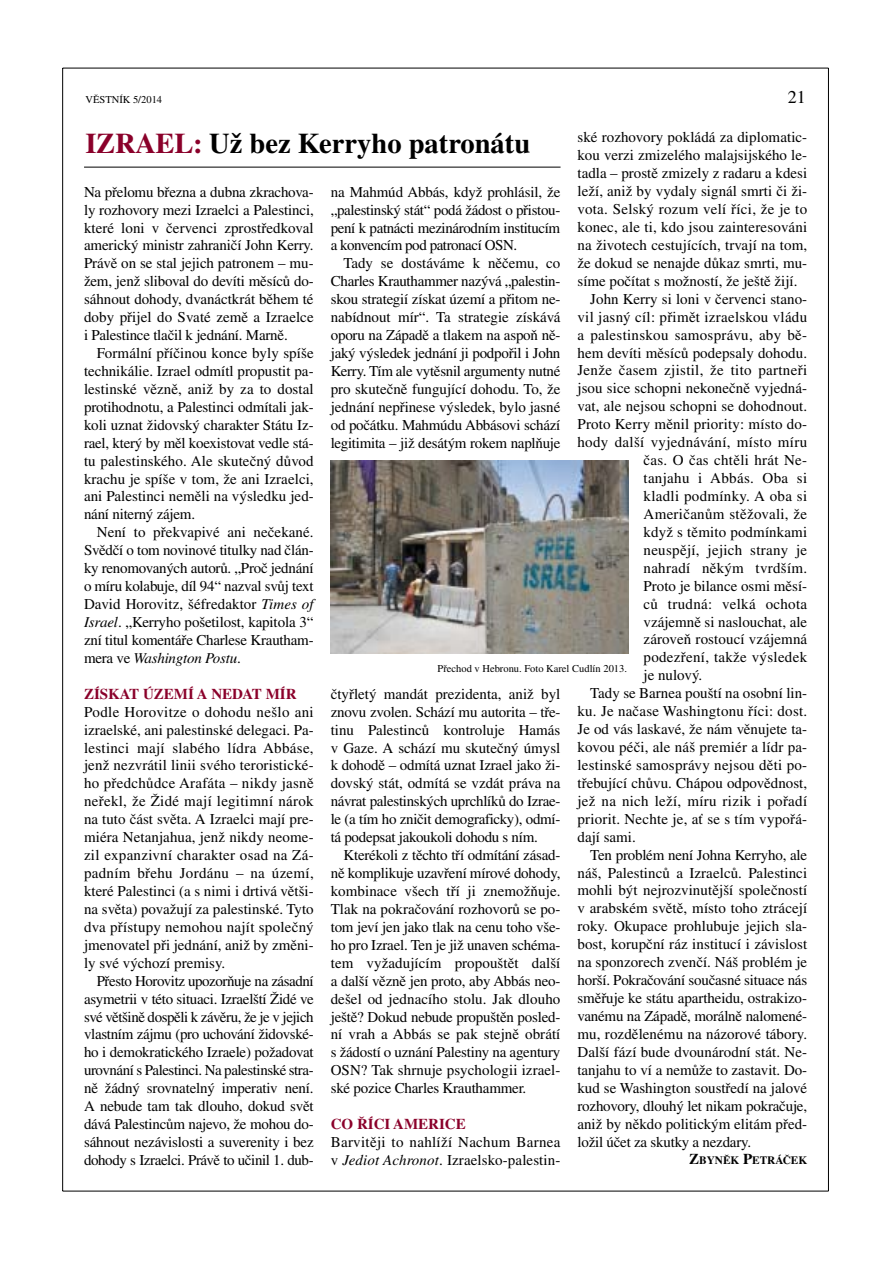
<style>
.page{position:relative;width:893px;height:1262px;background:#fff}
.page>*{position:absolute;margin:0;border:0;box-sizing:border-box;transform-origin:0 0}
.t1{font:700 28.5px "Times CE";color:#000}
.t2{font:18px "Times CE";color:#000}
.t3{font:15px/17.9px "Times CE";letter-spacing:.005em;color:#000;text-align:justify}
.t4{font:15px "Times CE";letter-spacing:-.015em;color:#000}
.t5{font:700 15px "Times CE";color:#8a002a}
.t6{font:700 11.25px "Times CE";color:#000}
.t7{font:10.5px "Times CE";color:#000}
.s1{color:#8a002a}
.s2{font-size:15px}
.s3{font-style:italic}
</style>
<div class="page">
<hr style="left:62px;top:68px;width:1px;height:1123px;background:#000">
<hr style="left:63px;top:1190px;width:765px;height:1px;background:#000">
<hr style="left:828px;top:68px;width:1px;height:1123px;background:#000">
<hr style="left:63px;top:68px;width:765px;height:1px;background:#000">
<hr style="left:84px;top:167px;width:476px;height:1px;background:#000">
<img style="left:331px;top:461px;width:297px;height:192px">
<p class="t7" style="left:85px;top:96px;width:78px">VĚSTNÍK 5/2014</p>
<p class="t2" style="left:787px;top:91px;width:19px">21</p>
<h1 class="t1" style="left:85px;top:133px;width:446px"><span class="s1">IZRAEL:</span> Už bez Kerryho patronátu</h1>
<p class="t3" style="left:577px;top:130px;width:231px">ské rozhovory pokládá za diplomatic-</p>
<p class="t3" style="left:577px;top:148px;width:231px">kou verzi zmizelého malajsijského le-</p>
<p class="t3" style="left:577px;top:166px;width:231px">tadla – prostě zmizely z radaru a kdesi</p>
<p class="t3" style="left:577px;top:184px;width:231px">leží, aniž by vydaly signál smrti či ži-</p>
<p class="t3" style="left:577px;top:201px;width:231px">vota. Selský rozum velí říci, že je to</p>
<p class="t3" style="left:577px;top:219px;width:231px">konec, ale ti, kdo jsou zainteresováni</p>
<p class="t3" style="left:577px;top:237px;width:231px">na životech cestujících, trvají na tom,</p>
<p class="t3" style="left:577px;top:255px;width:231px">že dokud se nenajde důkaz smrti, mu-</p>
<p class="t3" style="left:577px;top:273px;width:221px">síme počítat s možností, že ještě žijí.</p>
<p class="t3" style="left:590px;top:291px;width:218px">John Kerry si loni v červenci stano-</p>
<p class="t3" style="left:577px;top:309px;width:231px">vil jasný cíl: přimět izraelskou vládu</p>
<p class="t3" style="left:577px;top:327px;width:231px">a palestinskou samosprávu, aby bě-</p>
<p class="t3" style="left:577px;top:345px;width:231px">hem devíti měsíců podepsaly dohodu.</p>
<p class="t3" style="left:577px;top:363px;width:231px">Jenže časem zjistil, že tito partneři</p>
<p class="t3" style="left:577px;top:381px;width:231px">jsou sice schopni nekonečně vyjedná-</p>
<p class="t3" style="left:577px;top:399px;width:231px">vat, ale nejsou schopni se dohodnout.</p>
<p class="t3" style="left:577px;top:417px;width:231px">Proto Kerry měnil priority: místo do-</p>
<p class="t3" style="left:577px;top:434px;width:231px">hody další vyjednávání, místo míru</p>
<p class="t3" style="left:643px;top:452px;width:165px">čas. O čas chtěli hrát Ne-</p>
<p class="t3" style="left:643px;top:470px;width:165px">tanjahu i Abbás. Oba si</p>
<p class="t3" style="left:643px;top:488px;width:165px">kladli podmínky. A oba si</p>
<p class="t3" style="left:643px;top:506px;width:165px">Američanům stěžovali, že</p>
<p class="t3" style="left:643px;top:524px;width:165px">když s těmito podmínkami</p>
<p class="t3" style="left:643px;top:542px;width:165px">neuspějí, jejich strany je</p>
<p class="t3" style="left:643px;top:560px;width:165px">nahradí někým tvrdším.</p>
<p class="t3" style="left:643px;top:578px;width:165px">Proto je bilance osmi měsí-</p>
<p class="t3" style="left:643px;top:596px;width:165px">ců trudná: velká ochota</p>
<p class="t3" style="left:643px;top:614px;width:165px">vzájemně si naslouchat, ale</p>
<p class="t3" style="left:643px;top:632px;width:165px">zároveň rostoucí vzájemná</p>
<p class="t3" style="left:643px;top:650px;width:165px">podezření, takže výsledek</p>
<p class="t3" style="left:643px;top:668px;width:60px">je nulový.</p>
<p class="t3" style="left:590px;top:685px;width:218px">Tady se Barnea pouští na osobní lin-</p>
<p class="t3" style="left:577px;top:703px;width:231px">ku. Je načase Washingtonu říci: dost.</p>
<p class="t3" style="left:577px;top:721px;width:231px">Je od vás laskavé, že nám věnujete ta-</p>
<p class="t3" style="left:577px;top:739px;width:231px">kovou péči, ale náš premiér a lídr pa-</p>
<p class="t3" style="left:577px;top:757px;width:231px">lestinské samosprávy nejsou děti po-</p>
<p class="t3" style="left:577px;top:775px;width:231px">třebující chůvu. Chápou odpovědnost,</p>
<p class="t3" style="left:577px;top:793px;width:231px">jež na nich leží, míru rizik i pořadí</p>
<p class="t3" style="left:577px;top:811px;width:231px">priorit. Nechte je, ať se s tím vypořá-</p>
<p class="t3" style="left:577px;top:829px;width:60px">dají sami.</p>
<p class="t4" style="left:590px;top:849px;width:218px">Ten problém není Johna Kerryho, ale</p>
<p class="t3" style="left:577px;top:865px;width:231px">náš, Palestinců a Izraelců. Palestinci</p>
<p class="t3" style="left:577px;top:883px;width:231px">mohli být nejrozvinutější společností</p>
<p class="t3" style="left:577px;top:901px;width:231px">v arabském světě, místo toho ztrácejí</p>
<p class="t3" style="left:577px;top:918px;width:231px">roky. Okupace prohlubuje jejich sla-</p>
<p class="t3" style="left:577px;top:936px;width:231px">bost, korupční ráz institucí i závislost</p>
<p class="t3" style="left:577px;top:954px;width:231px">na sponzorech zvenčí. Náš problém je</p>
<p class="t4" style="left:577px;top:974px;width:231px">horší. Pokračování současné situace nás</p>
<p class="t3" style="left:577px;top:990px;width:231px">směřuje ke státu apartheidu, ostrakizo-</p>
<p class="t4" style="left:577px;top:1010px;width:231px">vanému na Západě, morálně nalomené-</p>
<p class="t3" style="left:577px;top:1026px;width:231px">mu, rozdělenému na názorové tábory.</p>
<p class="t3" style="left:577px;top:1044px;width:231px">Další fází bude dvounárodní stát. Ne-</p>
<p class="t3" style="left:577px;top:1062px;width:231px">tanjahu to ví a nemůže to zastavit. Do-</p>
<p class="t3" style="left:577px;top:1080px;width:231px">kud se Washington soustředí na jalové</p>
<p class="t4" style="left:577px;top:1100px;width:231px">rozhovory, dlouhý let nikam pokračuje,</p>
<p class="t3" style="left:577px;top:1116px;width:231px">aniž by někdo politickým elitám před-</p>
<p class="t4" style="left:577px;top:1135px;width:175px">ložil účet za skutky a nezdary.</p>
<p class="t6" style="left:689px;top:1156px;width:119px"><span class="s2">Z</span>BYNĚK <span class="s2">P</span>ETRÁČEK</p>
<p class="t3" style="left:331px;top:184px;width:231px">na Mahmúd Abbás, když prohlásil, že „palestinský stát“ podá žádost o přistou&shy;pení k patnácti mezinárodním institucím a konvencím pod patronací OSN.</p>
<p class="t3" style="left:331px;top:256px;width:231px;text-indent:13px">Tady se dostáváme k něčemu, co Charles Krauthammer nazývá „palestin&shy;skou strategií získat území a přitom ne&shy;nabídnout mír“. Ta strategie získává oporu na Západě a tlakem na aspoň ně&shy;jaký výsledek jednání ji podpořil i John Kerry. Tím ale vytěsnil argumenty nutné pro skutečně fungující dohodu. To, že jednání nepřinese výsledek, bylo jasné od počátku. Mahmúdu Abbásovi schází legitimita – již desátým rokem naplňuje</p>
<p class="t3" style="left:84px;top:184px;width:231px">Na přelomu března a dubna zkrachova&shy;ly rozhovory mezi Izraelci a Palestinci, které loni v červenci zprostředkoval americký ministr zahraničí John Kerry.<br>Právě on se stal jejich patronem – mu&shy;žem, jenž sliboval do devíti měsíců do&shy;sáhnout dohody, dvanáctkrát během té doby přijel do Svaté země a Izraelce i Palestince tlačil k jednání. Marně.</p>
<p class="t3" style="left:84px;top:345px;width:231px;text-indent:13px">Formální příčinou konce byly spíše technikálie. Izrael odmítl propustit pa&shy;lestinské vězně, aniž by za to dostal protihodnotu, a Palestinci odmítali jak&shy;koli uznat židovský charakter Státu Iz&shy;rael, který by měl koexistovat vedle stá&shy;tu palestinského. Ale skutečný důvod krachu je spíše v tom, že ani Izraelci, ani Palestinci neměli na výsledku jed&shy;nání niterný zájem.</p>
<p class="t3" style="left:84px;top:525px;width:231px;text-indent:13px">Není to překvapivé ani nečekané.<br>Svědčí o tom novinové titulky nad člán&shy;ky renomovaných autorů. „Proč jednání o míru kolabuje, díl 94“ nazval svůj text David Horovitz, šéfredaktor <span class="s3">Times of Israel</span>. „Kerryho pošetilost, kapitola 3“ zní titul komentáře Charlese Krautham&shy;mera ve <span class="s3">Washington Postu</span>.</p>
<p class="t5" style="left:84px;top:688px;width:214px">ZÍSKAT ÚZEMÍ A NEDAT MÍR</p>
<p class="t3" style="left:84px;top:704px;width:231px">Podle Horovitze o dohodu nešlo ani izraelské, ani palestinské delegaci. Pa&shy;lestinci mají slabého lídra Abbáse, jenž nezvrátil linii svého teroristické&shy;ho předchůdce Arafáta – nikdy jasně neřekl, že Židé mají legitimní nárok na tuto část světa. A Izraelci mají pre&shy;miéra Netanjahua, jenž nikdy neome&shy;zil expanzivní charakter osad na Zá&shy;padním břehu Jordánu – na území, které Palestinci (a s nimi i drtivá větši&shy;na světa) považují za palestinské. Tyto dva přístupy nemohou najít společný jmenovatel při jednání, aniž by změni&shy;ly své výchozí premisy.</p>
<p class="t3" style="left:84px;top:973px;width:231px;text-indent:13px">Přesto Horovitz upozorňuje na zásadní asymetrii v této situaci. Izraelští Židé ve své většině dospěli k závěru, že je v jejich vlastním zájmu (pro uchování židovské&shy;ho i demokratického Izraele) požadovat urovnání s Palestinci. Na palestinské stra&shy;ně žádný srovnatelný imperativ není.<br>A nebude tam tak dlouho, dokud svět dává Palestincům najevo, že mohou do&shy;sáhnout nezávislosti a suverenity i bez dohody s Izraelci. Právě to učinil 1. dub-</p>
<p class="t7" style="left:437px;top:665px;width:191px">Přechod v Hebronu. Foto Karel Cudlín 2013.</p>
<p class="t3" style="left:331px;top:686px;width:231px">čtyřletý mandát prezidenta, aniž byl znovu zvolen. Schází mu autorita – tře&shy;tinu Palestinců kontroluje Hamás v Gaze. A schází mu skutečný úmysl k dohodě – odmítá uznat Izrael jako ži&shy;dovský stát, odmítá se vzdát práva na návrat palestinských uprchlíků do Izrae&shy;le (a tím ho zničit demograficky), odmí&shy;tá podepsat jakoukoli dohodu s ním.</p>
<p class="t3" style="left:331px;top:847px;width:231px;text-indent:13px">Kterékoli z těchto tří odmítání zásad&shy;ně komplikuje uzavření mírové dohody, kombinace všech tří ji znemožňuje.<br>Tlak na pokračování rozhovorů se po&shy;tom jeví jen jako tlak na cenu toho vše&shy;ho pro Izrael. Ten je již unaven schéma&shy;tem vyžadujícím propouštět další a další vězně jen proto, aby Abbás neo&shy;dešel od jednacího stolu. Jak dlouho ještě? Dokud nebude propuštěn posled&shy;ní vrah a Abbás se pak stejně obrátí s žádostí o uznání Palestiny na agentury OSN? Tak shrnuje psychologii izrael&shy;ské pozice Charles Krauthammer.</p>
<p class="t5" style="left:331px;top:1118px;width:136px">CO ŘÍCI AMERICE</p>
<p class="t3" style="left:331px;top:1134px;width:231px">Barvitěji to nahlíží Nachum Barnea v <span class="s3">Jediot Achronot</span>. Izraelsko-palestin-</p>
</div>
